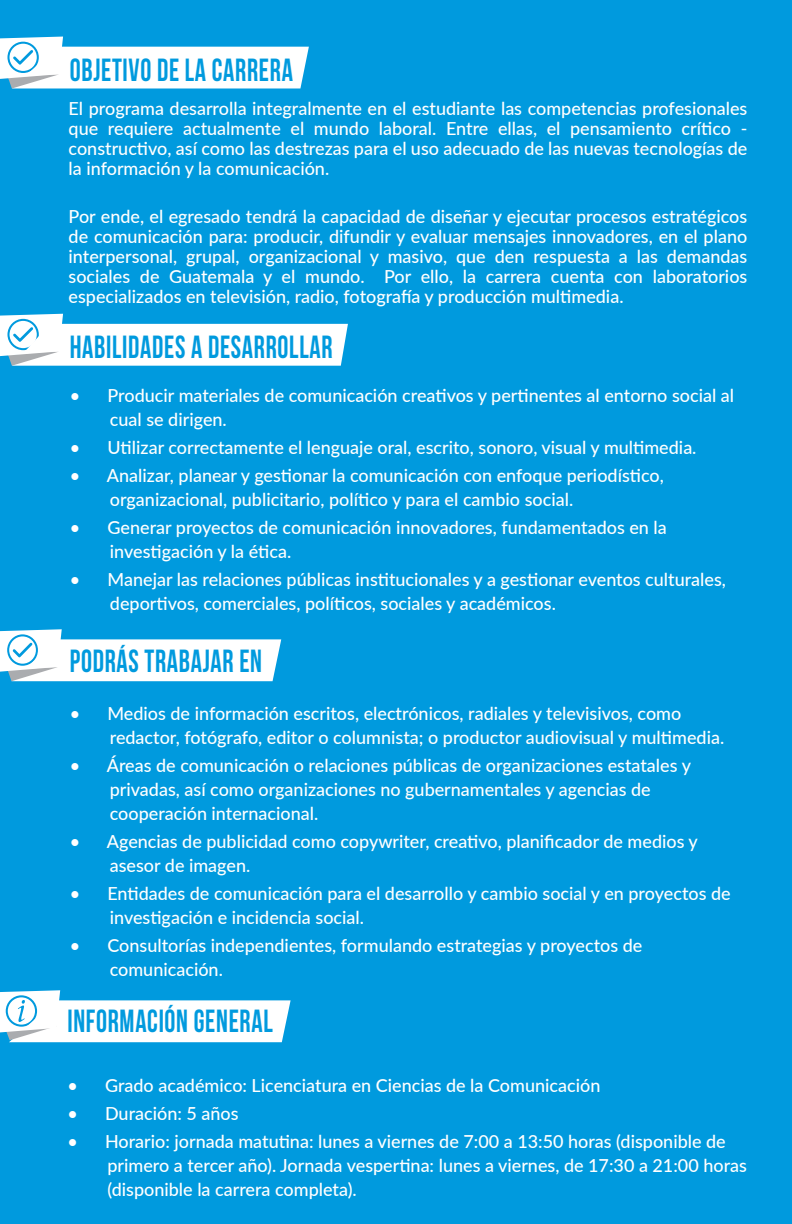
<style>
.page{position:relative;width:792px;height:1224px;background:#009ade}
.page>*{position:absolute;margin:0;border:0;box-sizing:border-box;transform-origin:0 0}
.t1{font:700 32px "Bebas Neue";letter-spacing:.025em;color:#009ade;scale:.87 1}
.t2{font:500 18px/24px "Lato";color:#fff}
.t3{font:18px/20px "Myriad Pro";color:#fff}
.s1{font-family:"Lato";font-weight:500}
</style>
<div class="page">
<svg style="left:0;top:37px;width:309px;height:51px"></svg>
<svg style="left:0;top:314px;width:348px;height:52px"></svg>
<svg style="left:0;top:629px;width:281px;height:52px"></svg>
<svg style="left:0;top:990px;width:291px;height:52px"></svg>
<h1 class="t1" style="left:70px;top:52px;width:258px">OBJETIVO DE LA CARRERA</h1>
<p class="t2" style="left:69px;top:98px;width:680px;line-height:20px;text-align:justify">El programa desarrolla integralmente en el estudiante las competencias profesionales que requiere actualmente el mundo laboral. Entre ellas, el pensamiento crítico - constructivo, así como las destrezas para el uso adecuado de las nuevas tecnologías de la información y la comunicación.</p>
<p class="t2" style="left:69px;top:206px;width:680px;line-height:20px;text-align:justify">Por ende, el egresado tendrá la capacidad de diseñar y ejecutar procesos estratégicos de comunicación para: producir, difundir y evaluar mensajes innovadores, en el plano interpersonal, grupal, organizacional y masivo, que den respuesta a las demandas sociales de Guatemala y el mundo. Por ello, la carrera cuenta con laboratorios especializados en televisión, radio, fotografía y producción multimedia.</p>
<h1 class="t1" style="left:70px;top:329px;width:304px">HABILIDADES A DESARROLLAR</h1>
<p class="t2" style="left:110px;top:383px;width:626px;text-indent:-40px">• Producir materiales de comunicación creativos y pertinentes al entorno social al cual se dirigen.</p>
<p class="t2" style="left:70px;top:435px;width:628px">• Utilizar correctamente el lenguaje oral, escrito, sonoro, visual y multimedia.</p>
<p class="t2" style="left:110px;top:463px;width:556px;text-indent:-40px">• Analizar, planear y gestionar la comunicación con enfoque periodístico, organizacional, publicitario, político y para el cambio social.</p>
<p class="t2" style="left:110px;top:515px;width:558px;text-indent:-40px">• Generar proyectos de comunicación innovadores, fundamentados en la investigación y la ética.</p>
<p class="t2" style="left:110px;top:567px;width:618px;text-indent:-40px">• Manejar las relaciones públicas institucionales y a gestionar eventos culturales, deportivos, comerciales, políticos, sociales y académicos.</p>
<h1 class="t1" style="left:70px;top:644px;width:223px">PODRÁS TRABAJAR EN</h1>
<p class="t2" style="left:110px;top:701px;width:616px;text-indent:-40px">• Medios de información escritos, electrónicos, radiales y televisivos, como redactor, fotógrafo, editor o columnista; o productor audiovisual y multimedia.</p>
<p class="t2" style="left:110px;top:753px;width:583px;text-indent:-40px">• Áreas de comunicación o relaciones públicas de organizaciones estatales y privadas, así como organizaciones no gubernamentales y agencias de cooperación internacional.</p>
<p class="t2" style="left:110px;top:829px;width:590px;text-indent:-40px">• Agencias de publicidad como copywriter, creativo, planificador de medios y asesor de imagen.</p>
<p class="t2" style="left:110px;top:881px;width:622px;text-indent:-40px">• Entidades de comunicación para el desarrollo y cambio social y en proyectos de investigación e incidencia social.</p>
<p class="t2" style="left:110px;top:933px;width:534px;text-indent:-40px">• Consultorías independientes, formulando estrategias y proyectos de comunicación.</p>
<h1 class="t1" style="left:67px;top:1003px;width:238px">INFORMACIÓN GENERAL</h1>
<p class="t2" style="left:67px;top:1073px;width:534px">• Grado académico: Licenciatura en Ciencias de la Comunicación</p>
<p class="t2" style="left:67px;top:1101px;width:173px">• Duración: 5 años</p>
<p class="t2" style="left:107px;top:1129px;width:641px;text-indent:-40px">• Horario: jornada matutina: lunes a viernes de 7:00 a 13:50 horas (disponible de primero a tercer año). Jornada vespertina: lunes a viernes, de 17:30 a 21:00 horas (disponible la carrera completa).</p>
<p class="t2" style="left:78px;top:1109px;width:249px">• Período de estudio: 4 años</p>
<p class="t3" style="left:118px;top:1136px;width:574px;text-indent:-40px"><span class="s1">• Plan y horario:</span> plan diario, jornada matutina los primeros dos años y jornada vespertina los últimos dos ños.</p>
</div>
